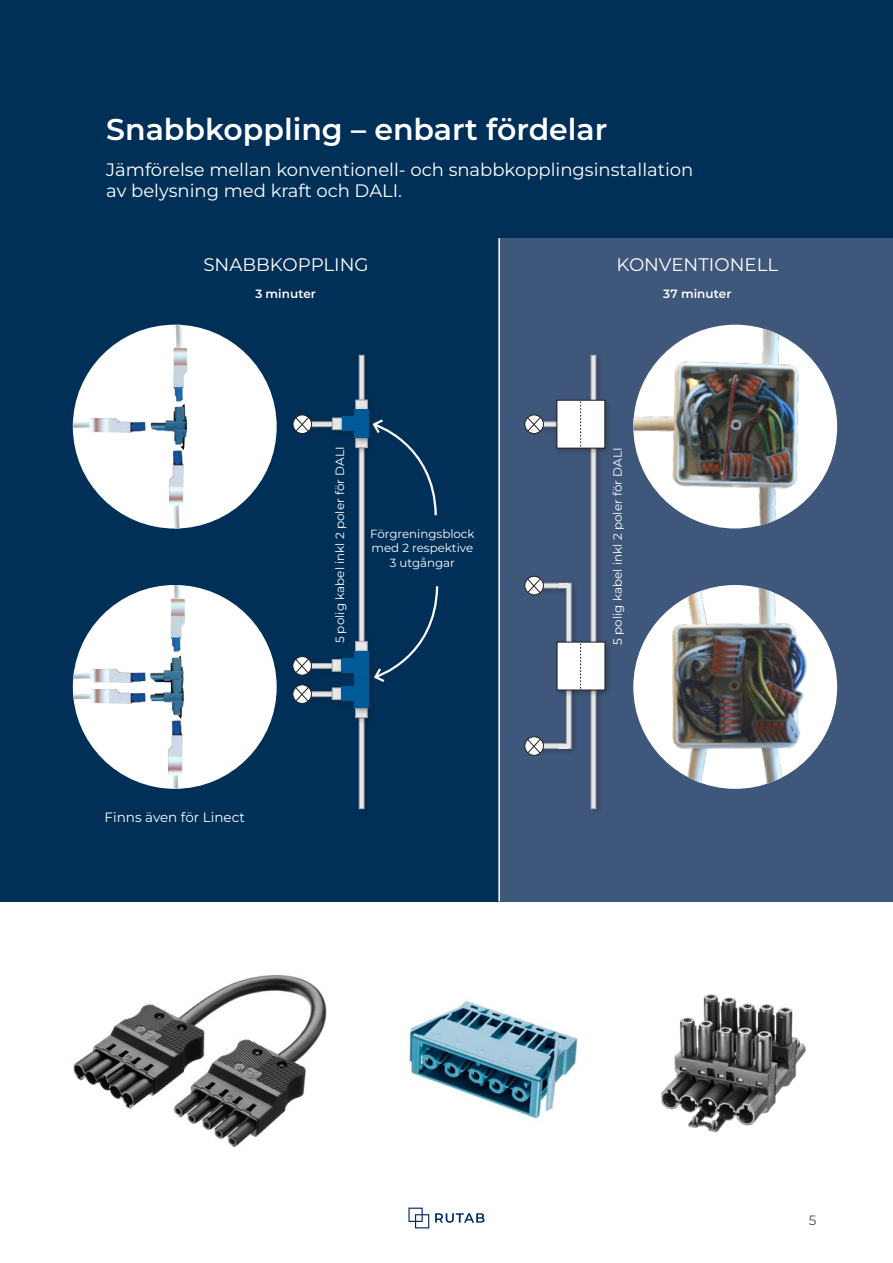
<style>
.page{position:relative;width:893px;height:1263px;background:#fff}
.page>*{position:absolute;margin:0;border:0;box-sizing:border-box;transform-origin:0 0}
.t1{font:600 30px "Montserrat";color:#fff}
.t2{font:18.15px "Montserrat";color:#fff}
.t3{font:18px/21.6px "Montserrat";color:#fff}
.t4{font:13.5px "Montserrat";color:#fff}
.t5{font:13.5px "Montserrat";color:#4b4c4d}
.t6{font:12px "Montserrat";color:#fff}
.t7{font:600 12px "Montserrat";letter-spacing:.005em;color:#fff}
.t8{font:11.85px/14.1px "Montserrat";color:#fff;text-align:center}
</style>
<div class="page">
<svg style="left:408px;top:1207px;width:21px;height:21px"></svg>
<svg style="left:435px;top:1213px;width:50px;height:10px"></svg>
<div style="left:0;top:0;width:893px;height:901px;background:#002f57"></div>
<div style="left:500px;top:238px;width:393px;height:663px;background:#3e577a"></div>
<div style="left:73px;top:325px;width:204px;height:203px;background:#fff;border-radius:50%"></div>
<img style="left:150px;top:407px;width:38px;height:42px">
<img style="left:84px;top:418px;width:62px;height:15px">
<img style="left:175px;top:325px;width:9px;height:17px">
<img style="left:173px;top:342px;width:15px;height:65px">
<img style="left:174px;top:512px;width:6px;height:16px">
<img style="left:169px;top:449px;width:15px;height:63px">
<img style="left:633px;top:325px;width:204px;height:203px;border-radius:102px">
<div style="left:73px;top:585px;width:204px;height:204px;background:#fff;border-radius:50%"></div>
<img style="left:150px;top:657px;width:35px;height:61px">
<img style="left:174px;top:585px;width:8px;height:8px">
<img style="left:170px;top:593px;width:15px;height:64px">
<img style="left:73px;top:672px;width:11px;height:8px">
<img style="left:84px;top:668px;width:62px;height:15px">
<img style="left:73px;top:693px;width:11px;height:8px">
<img style="left:84px;top:689px;width:62px;height:15px">
<img style="left:170px;top:782px;width:10px;height:7px">
<img style="left:168px;top:718px;width:15px;height:64px">
<img style="left:633px;top:585px;width:204px;height:204px;border-radius:102px">
<div style="left:536px;top:418px;width:35px;height:16px;background:#231f20;opacity:.4"></div>
<svg style="left:544px;top:422px;width:9px;height:5px"></svg>
<div style="left:535px;top:740px;width:40px;height:16px;background:#231f20;opacity:.4"></div>
<svg style="left:544px;top:743px;width:19px;height:6px"></svg>
<div style="left:536px;top:580px;width:39px;height:15px;background:#231f20;opacity:.4"></div>
<svg style="left:544px;top:583px;width:15px;height:5px"></svg>
<div style="left:563px;top:580px;width:15px;height:175px;background:#231f20;opacity:.4"></div>
<svg style="left:566px;top:583px;width:5px;height:166px"></svg>
<div style="left:587px;top:352px;width:16px;height:463px;background:#231f20;opacity:.4"></div>
<svg style="left:591px;top:355px;width:5px;height:454px;background:#d3d4d7"></svg>
<svg style="left:525px;top:576px;width:18px;height:19px"></svg>
<div style="left:524px;top:576px;width:20px;height:19px;border:1px solid #231f20;border-radius:50%"></div>
<svg style="left:527px;top:578px;width:14px;height:16px"></svg>
<svg style="left:525px;top:737px;width:18px;height:18px"></svg>
<div style="left:524px;top:736px;width:20px;height:20px;border:1px solid #231f20;border-radius:50%"></div>
<svg style="left:527px;top:738px;width:14px;height:16px"></svg>
<div style="left:554px;top:639px;width:58px;height:58px;background:#231f20;opacity:.4"></div>
<div style="left:557px;top:642px;width:48px;height:48px;background:#fff"></div>
<div style="left:553px;top:397px;width:59px;height:58px;background:#231f20;opacity:.4"></div>
<div style="left:557px;top:400px;width:48px;height:48px;background:#fff"></div>
<div style="left:559px;top:583px;width:10px;height:5px;background:#e6e7e9"></div>
<hr style="left:559px;top:744px;width:10px;height:4px;background:#e6e7e9">
<svg style="left:580px;top:644px;width:1px;height:45px"></svg>
<svg style="left:580px;top:401px;width:1px;height:45px"></svg>
<svg style="left:525px;top:415px;width:18px;height:18px"></svg>
<div style="left:524px;top:415px;width:20px;height:19px;border:1px solid #231f20;border-radius:50%"></div>
<svg style="left:527px;top:416px;width:14px;height:16px"></svg>
<div style="left:305px;top:418px;width:44px;height:16px;background:#231f20;opacity:.4"></div>
<svg style="left:312px;top:422px;width:17px;height:5px"></svg>
<div style="left:356px;top:352px;width:15px;height:463px;background:#231f20;opacity:.4"></div>
<svg style="left:359px;top:355px;width:5px;height:454px;background:#d3d4d7"></svg>
<div style="left:293px;top:415px;width:19px;height:19px;border:1px solid #231f20;border-radius:50%"></div>
<svg style="left:295px;top:416px;width:15px;height:16px"></svg>
<svg style="left:376px;top:419px;width:61px;height:97px"></svg>
<svg style="left:376px;top:586px;width:63px;height:96px"></svg>
<div style="left:352px;top:434px;width:22px;height:21px;background:#231f20;opacity:.4"></div>
<div style="left:355px;top:438px;width:13px;height:10px;background:#e6e7e9;border:1px solid #a8a9ad"></div>
<div style="left:352px;top:396px;width:22px;height:21px;background:#231f20;opacity:.4"></div>
<div style="left:355px;top:400px;width:13px;height:10px;background:#e6e7e9;border:1px solid #a8a9ad"></div>
<div style="left:329px;top:414px;width:20px;height:23px;background:#231f20;opacity:.4"></div>
<div style="left:332px;top:418px;width:10px;height:12px;background:#e6e7e9;border:1px solid #a8a9ad"></div>
<div style="left:339px;top:406px;width:37px;height:39px;background:#231f20;opacity:.4"></div>
<div style="left:354px;top:409px;width:15px;height:29px;background:#015a98"></div>
<div style="left:342px;top:417px;width:19px;height:14px;background:#015a98"></div>
<div style="left:305px;top:660px;width:43px;height:15px;background:#231f20;opacity:.4"></div>
<svg style="left:312px;top:663px;width:17px;height:5px"></svg>
<svg style="left:293px;top:656px;width:18px;height:19px"></svg>
<div style="left:292px;top:656px;width:20px;height:19px;border:1px solid #231f20;border-radius:50%"></div>
<svg style="left:295px;top:658px;width:14px;height:16px"></svg>
<div style="left:352px;top:638px;width:22px;height:20px;background:#231f20;opacity:.4"></div>
<div style="left:355px;top:641px;width:12px;height:10px;background:#e6e7e9;border:1px solid #a8a9ad"></div>
<div style="left:329px;top:656px;width:20px;height:22px;background:#231f20;opacity:.4"></div>
<div style="left:332px;top:659px;width:10px;height:12px;background:#e6e7e9;border:1px solid #a8a9ad"></div>
<div style="left:338px;top:648px;width:38px;height:39px;background:#231f20;opacity:.4"></div>
<div style="left:354px;top:651px;width:15px;height:29px;background:#015a98"></div>
<div style="left:342px;top:658px;width:19px;height:15px;background:#015a98"></div>
<div style="left:305px;top:688px;width:43px;height:16px;background:#231f20;opacity:.4"></div>
<svg style="left:312px;top:692px;width:17px;height:5px"></svg>
<svg style="left:293px;top:685px;width:18px;height:18px"></svg>
<div style="left:292px;top:684px;width:20px;height:20px;border:1px solid #231f20;border-radius:50%"></div>
<svg style="left:295px;top:686px;width:14px;height:16px"></svg>
<div style="left:352px;top:704px;width:22px;height:21px;background:#231f20;opacity:.4"></div>
<div style="left:355px;top:708px;width:12px;height:10px;background:#e6e7e9;border:1px solid #a8a9ad"></div>
<div style="left:329px;top:684px;width:20px;height:23px;background:#231f20;opacity:.4"></div>
<div style="left:332px;top:688px;width:10px;height:12px;background:#e6e7e9;border:1px solid #a8a9ad"></div>
<div style="left:338px;top:676px;width:38px;height:39px;background:#231f20;opacity:.4"></div>
<div style="left:354px;top:679px;width:15px;height:29px;background:#015a98"></div>
<div style="left:342px;top:686px;width:19px;height:15px;background:#015a98"></div>
<img style="left:73px;top:975px;width:254px;height:173px">
<img style="left:409px;top:1000px;width:169px;height:119px">
<img style="left:661px;top:994px;width:145px;height:139px">
<hr style="left:498px;top:238px;width:2px;height:663px;background:#fff">
<h1 class="t1" style="left:106px;top:109px;width:503px">Snabbkoppling – enbart fördelar</h1>
<p class="t3" style="left:106px;top:158px;width:589px">Jämförelse mellan konventionell- och snabbkopplingsinstallation av belysning med kraft och DALI.</p>
<p class="t2" style="left:203px;top:252px;width:167px">SNABBKOPPLING</p>
<p class="t2" style="left:616px;top:252px;width:163px">KONVENTIONELL</p>
<p class="t7" style="left:255px;top:286px;width:62px">3 minuter</p>
<p class="t7" style="left:663px;top:286px;width:70px">37 minuter</p>
<p class="t4" style="left:105px;top:808px;width:142px">Finns även för Linect</p>
<p class="t6" style="left:332px;top:643px;width:198px;rotate:-90deg">5 polig kabel inkl 2 poler för DALI</p>
<p class="t8" style="left:370px;top:527px;width:106px">Förgreningsblock med 2 respektive<br>3 utgångar</p>
<p class="t6" style="left:610px;top:645px;width:198px;rotate:-90deg">5 polig kabel inkl 2 poler för DALI</p>
<p class="t5" style="left:809px;top:1211px;width:9px">5</p>
</div>
